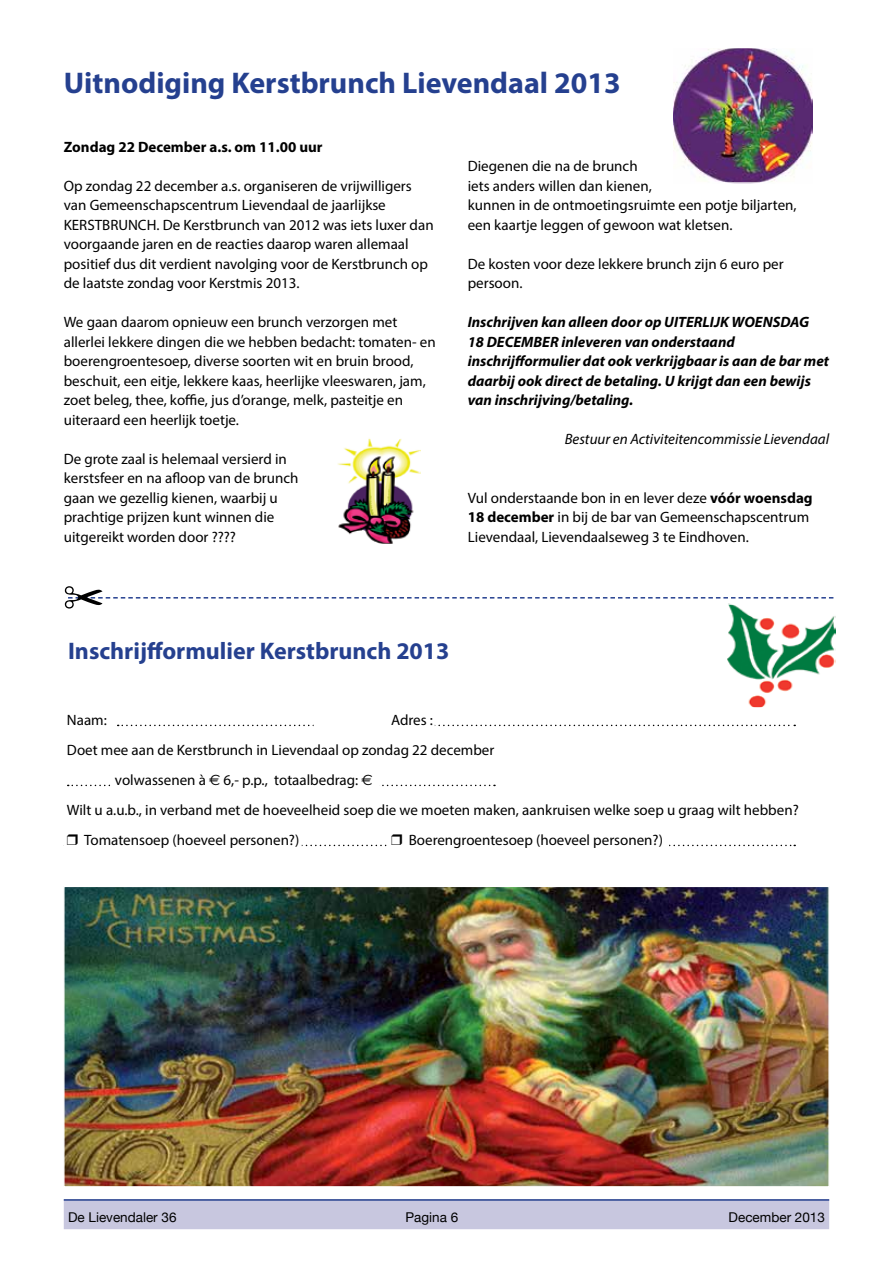
<style>
.page{position:relative;width:893px;height:1263px;background:#fff}
.page>*{position:absolute;margin:0;border:0;box-sizing:border-box;transform-origin:0 0}
.t1{font:700 30px "Myriad Pro";color:#25408f}
.t2{font:700 24px "Myriad Pro";color:#25408f}
.t3{font:15px/19.5px "Myriad Pro";color:#000}
.t4{font:italic 700 15px/19.5px "Myriad Pro";color:#000}
.t5{font:italic 15px "Myriad Pro";color:#000}
.t6{font:700 15px "Myriad Pro";color:#000}
.t7{font:13.5px "Helvetica Neue";color:#000}
.s1{font-weight:700}
.s2{font-family:"Euro Sans"}
</style>
<div class="page">
<div style="left:64px;top:1199px;width:765px;height:30px;background:#c8c7df"></div>
<hr style="left:64px;top:1199px;width:765px;height:2px;background:#25408f">
<svg style="left:118px;top:725px;width:677px;height:1px"></svg>
<svg style="left:302px;top:845px;width:493px;height:1px"></svg>
<div style="left:314px;top:708px;width:121px;height:26px;background:#fff"></div>
<svg style="left:65px;top:586px;width:768px;height:22px"></svg>
<svg style="left:68px;top:785px;width:427px;height:1px"></svg>
<img style="left:66px;top:888px;width:761px;height:297px">
<div style="left:63px;top:885px;width:767px;height:303px;border:2px solid #fff"></div>
<img style="left:728px;top:606px;width:107px;height:100px">
<img style="left:673px;top:50px;width:139px;height:131px">
<div style="left:664px;top:47px;width:157px;height:137px;border:2px solid #fff"></div>
<img style="left:338px;top:440px;width:83px;height:103px">
<div style="left:110px;top:773px;width:269px;height:22px;background:#fff"></div>
<div style="left:387px;top:829px;width:282px;height:21px;background:#fff"></div>
<h1 class="t1" style="left:64px;top:63px;width:558px">Uitnodiging Kerstbrunch Lievendaal 2013</h1>
<p class="t6" style="left:64px;top:137px;width:260px">Zondag 22 December a.s. om 11.00 uur</p>
<p class="t3" style="left:64px;top:175px;width:371px">Op zondag 22 december a.s. organiseren de vrijwilligers van Gemeenschapscentrum Lievendaal de jaarlijkse KERSTBRUNCH. De Kerstbrunch van 2012 was iets luxer dan voorgaande jaren en de reacties daarop waren allemaal positief dus dit verdient navolging voor de Kerstbrunch op de laatste zondag voor Kerstmis 2013.</p>
<p class="t3" style="left:64px;top:312px;width:373px">We gaan daarom opnieuw een brunch verzorgen met allerlei lekkere dingen die we hebben bedacht: tomaten- en boerengroentesoep, diverse soorten wit en bruin brood, beschuit, een eitje, lekkere kaas, heerlijke vleeswaren, jam, zoet beleg, thee, koffie, jus d’orange, melk, pasteitje en uiteraard een heerlijk toetje.</p>
<p class="t3" style="left:64px;top:448px;width:236px">De grote zaal is helemaal versierd in kerstsfeer en na afloop van de brunch gaan we gezellig kienen, waarbij u prachtige prijzen kunt winnen die uitgereikt worden door ????</p>
<p class="t3" style="left:468px;top:156px;width:330px">Diegenen die na de brunch<br>iets anders willen dan kienen,<br>kunnen in de ontmoetingsruimte een potje biljarten, een kaartje leggen of gewoon wat kletsen.</p>
<p class="t3" style="left:468px;top:253px;width:317px">De kosten voor deze lekkere brunch zijn 6 euro per persoon.</p>
<p class="t4" style="left:468px;top:312px;width:363px">Inschrijven kan alleen door op UITERLIJK WOENSDAG 18 DECEMBER inleveren van onderstaand inschrijfformulier dat ook verkrijgbaar is aan de bar met daarbij ook direct de betaling. U krijgt dan een bewijs van inschrijving/betaling.</p>
<p class="t5" style="left:565px;top:430px;width:266px">Bestuur en Activiteitencommissie Lievendaal</p>
<p class="t3" style="left:468px;top:487px;width:346px">Vul onderstaande bon in en lever deze <span class="s1">vóór woensdag<br>18 december</span> in bij de bar van Gemeenschapscentrum<br>Lievendaal, Lievendaalseweg 3 te Eindhoven.</p>
<h2 class="t2" style="left:68px;top:635px;width:383px">Inschrijfformulier Kerstbrunch 2013</h2>
<p class="t3" style="left:67px;top:710px;width:41px">Naam:</p>
<p class="t3" style="left:391px;top:710px;width:43px">Adres :</p>
<p class="t3" style="left:67px;top:740px;width:429px">Doet mee aan de Kerstbrunch in Lievendaal op zondag 22 december</p>
<p class="t3" style="left:115px;top:770px;width:259px">volwassenen à <span class="s2">e</span> 6,- p.p., totaalbedrag: <span class="s2">e</span></p>
<p class="t3" style="left:67px;top:800px;width:733px">Wilt u a.u.b., in verband met de hoeveelheid soep die we moeten maken, aankruisen welke soep u graag wilt hebben?</p>
<p class="t3" style="left:67px;top:830px;width:234px">❒ Tomatensoep (hoeveel personen?)</p>
<p class="t3" style="left:391px;top:830px;width:273px">❒ Boerengroentesoep (hoeveel personen?)</p>
<p class="t7" style="left:68px;top:1209px;width:110px">De Lievendaler 36</p>
<p class="t7" style="left:405px;top:1209px;width:54px">Pagina 6</p>
<p class="t7" style="left:729px;top:1209px;width:98px">December 2013</p>
</div>
